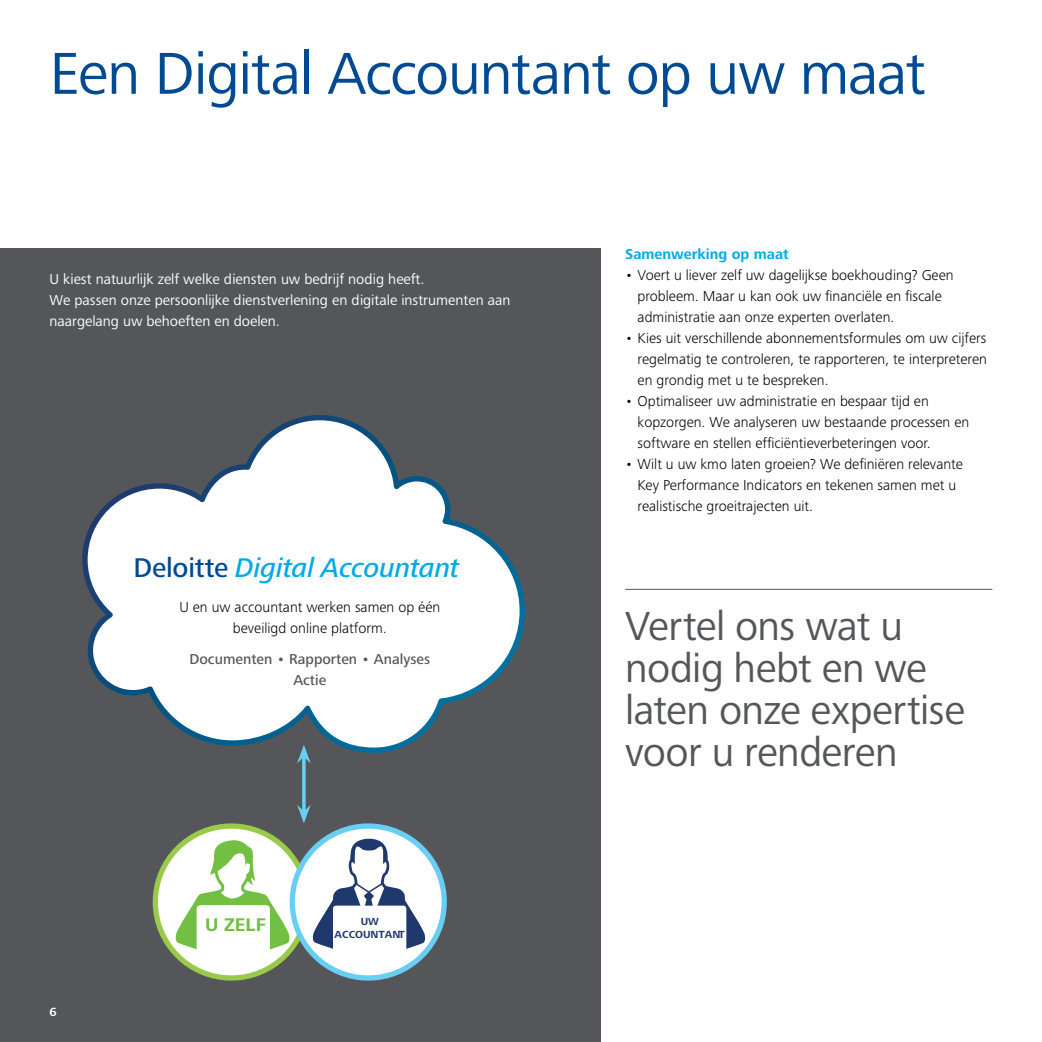
<style>
.page{position:relative;width:1042px;height:1042px;background:#fff}
.page>*{position:absolute;margin:0;border:0;box-sizing:border-box;transform-origin:0 0}
.t1{font:61.25px "Frutiger Next Pro";letter-spacing:-.02em;color:#004a94}
.t2{font:42px/42px "Frutiger Next Pro";letter-spacing:-.015em;color:#545659}
.t3{font:italic 500 28px "Frutiger Next Pro";letter-spacing:-.005em;color:#00aae7}
.t4{font:700 18.9px "Frutiger Next Pro";color:#72bf44}
.t5{font:300 14.88px/21px "Frutiger Next Pro";color:#000}
.t6{font:14.88px/21px "Frutiger Next Pro";color:#fff}
.t7{font:500 14.88px/21px "Frutiger Next Pro";color:#545659;text-align:center}
.t8{font:700 14.88px "Frutiger Next Pro";color:#00aae7}
.t9{font:700 12.25px "Frutiger Next Pro";color:#fff}
.t10{font:700 10.67px/12.8px "Frutiger Next Pro";color:#20396c;text-align:center}
.s1{font-style:normal;color:#004a94}
</style>
<div class="page">
<div style="left:0;top:248px;width:600px;height:794px;background:#545659"></div>
<hr style="left:625px;top:589px;width:367px;height:1px;background:#545659">
<svg style="left:155px;top:826px;width:152px;height:152px;background:#ebf5df"></svg>
<div style="left:153px;top:823px;width:157px;height:157px;border:5px solid #99ca49;border-radius:50%"></div>
<svg style="left:292px;top:826px;width:152px;height:152px;background:#e5f6fc"></svg>
<div style="left:290px;top:823px;width:157px;height:157px;border:5px solid #68cef3;border-radius:50%"></div>
<svg style="left:302px;top:763px;width:4px;height:41px"></svg>
<svg style="left:297px;top:753px;width:14px;height:10px"></svg>
<svg style="left:297px;top:804px;width:14px;height:19px"></svg>
<svg style="left:175px;top:840px;width:115px;height:117px;background:#cfe8bf"></svg>
<div style="left:197px;top:905px;width:73px;height:54px;background:#fff;border-radius:4px"></div>
<svg style="left:82px;top:415px;width:443px;height:338px"></svg>
<svg style="left:312px;top:839px;width:114px;height:117px;background:#bdc7d5"></svg>
<div style="left:333px;top:905px;width:73px;height:54px;background:#fff;border-radius:3px"></div>
<h1 class="t1" style="left:50px;top:38px;width:877px">Een Digital Accountant op uw maat</h1>
<p class="t6" style="left:50px;top:268px;width:462px">U kiest natuurlijk zelf welke diensten uw bedrijf nodig heeft.<br>We passen onze persoonlijke dienstverlening en digitale instrumenten aan naargelang uw behoeften en doelen.</p>
<h3 class="t3" style="left:133px;top:551px;width:327px"><span class="s1">Deloitte</span> Digital Accountant</h3>
<p class="t5" style="left:179px;top:596px;width:262px;text-align:center">U en uw accountant werken samen op één beveiligd online platform.</p>
<p class="t7" style="left:189px;top:648px;width:242px">Documenten • Rapporten • Analyses<br>Actie</p>
<p class="t9" style="left:50px;top:1005px;width:9px">6</p>
<p class="t4" style="left:205px;top:914px;width:62px">U ZELF</p>
<p class="t10" style="left:335px;top:915px;width:72px">UW<br>ACCOUNTANT</p>
<p class="t8" style="left:625px;top:245px;width:165px">Samenwerking op maat</p>
<p class="t5" style="left:637px;top:264px;width:317px;text-indent:-12px">• Voert u liever zelf uw dagelijkse boekhouding? Geen probleem. Maar u kan ook uw financiële en fiscale administratie aan onze experten overlaten.</p>
<p class="t5" style="left:637px;top:327px;width:351px;text-align:justify;text-indent:-12px">• Kies uit verschillende abonnementsformules om uw cijfers regelmatig te controleren, te rapporteren, te interpreteren en grondig met u te bespreken.</p>
<p class="t5" style="left:637px;top:390px;width:333px;text-indent:-12px">• Optimaliseer uw administratie en bespaar tijd en kopzorgen. We analyseren uw bestaande processen en software en stellen efficiëntieverbeteringen voor.</p>
<p class="t5" style="left:637px;top:453px;width:327px;text-indent:-12px">• Wilt u uw kmo laten groeien? We definiëren relevante<br>Key Performance Indicators en tekenen samen met u realistische groeitrajecten uit.</p>
<h2 class="t2" style="left:625px;top:605px;width:341px">Vertel ons wat u nodig hebt en we laten onze expertise voor u renderen</h2>
</div>
